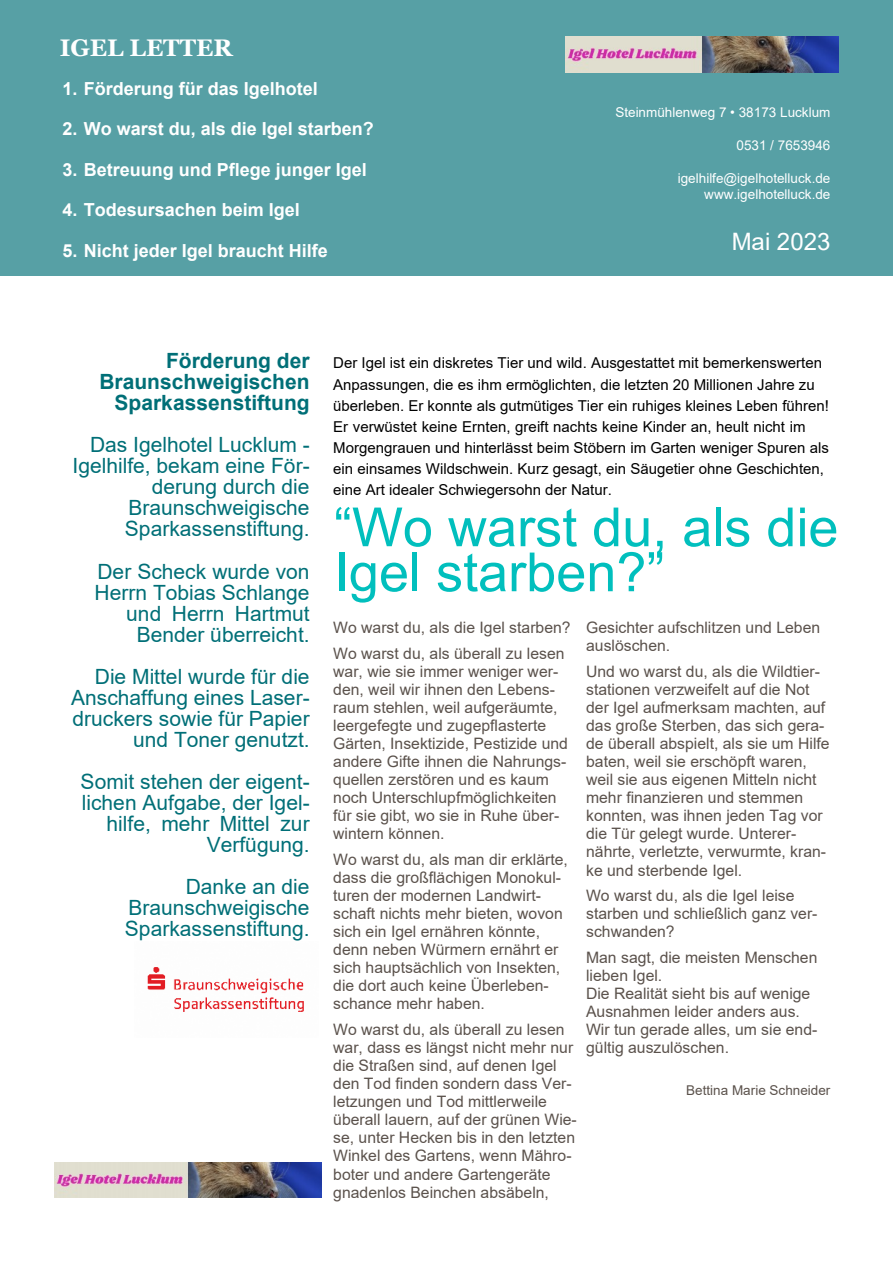
<style>
.page{position:relative;width:893px;height:1263px;background:#fff}
.page>*{position:absolute;margin:0;border:0;box-sizing:border-box;transform-origin:0 0}
.t1{font:54px/45px "Arial";color:#01bfbd}
.t2{font:700 24px "Georgia";color:#fff}
.t3{font:24px "Arial";color:#fff}
.t4{font:21px/21px "Arial";color:#006f77;text-align:right}
.t5{font:700 21px/21px "Arial";color:#006f77;text-align:right}
.t6{font:700 18px "Arial";color:#fff}
.t7{font:15.75px/18px "Arial";color:#5b524c}
.t8{font:15px/21px "Arial";color:#000}
.t9{font:13.5px/16.5px "Arial";color:#fff;text-align:right}
.t10{font:13.5px "Arial";color:#5b524c}
</style>
<div class="page">
<div style="left:0;top:0;width:893px;height:275px;background:#57a0a5"></div>
<img style="left:565px;top:36px;width:274px;height:36px">
<img style="left:54px;top:1162px;width:267px;height:36px">
<img style="left:147px;top:967px;width:157px;height:45px">
<h2 class="t2" style="left:60px;top:38px;width:174px">IGEL LETTER</h2>
<p class="t6" style="left:63px;top:81px;width:257px">1. Förderung für das Igelhotel</p>
<p class="t6" style="left:63px;top:122px;width:313px">2. Wo warst du, als die Igel starben?</p>
<p class="t6" style="left:63px;top:162px;width:306px">3. Betreuung und Pflege junger Igel</p>
<p class="t6" style="left:63px;top:203px;width:239px">4. Todesursachen beim Igel</p>
<p class="t6" style="left:63px;top:243px;width:267px">5. Nicht jeder Igel braucht Hilfe</p>
<p class="t9" style="left:615px;top:105px;width:217px">Steinmühlenweg 7 • 38173 Lucklum</p>
<p class="t9" style="left:736px;top:138px;width:95px">0531 / 7653946</p>
<p class="t9" style="left:678px;top:171px;width:154px">igelhilfe@igelhotelluck.de www.igelhotelluck.de</p>
<h2 class="t3" style="left:732px;top:232px;width:100px">Mai 2023</h2>
<h3 class="t5" style="left:99px;top:352px;width:212px">Förderung der<br>Braunschweigischen<br>Sparkassenstiftung</h3>
<h3 class="t4" style="left:73px;top:436px;width:239px">Das Igelhotel Lucklum -<br>Igelhilfe, bekam eine För&shy;derung durch die<br>Braunschweigische<br>Sparkassenstiftung.</h3>
<h3 class="t4" style="left:95px;top:562px;width:217px">Der Scheck wurde von<br>Herrn Tobias Schlange und Herrn Hartmut<br>Bender überreicht.</h3>
<h3 class="t4" style="left:71px;top:667px;width:240px">Die Mittel wurde für die<br>Anschaffung eines Laser&shy;druckers sowie für Papier und Toner genutzt.</h3>
<h3 class="t4" style="left:81px;top:772px;width:231px">Somit stehen der eigent&shy;lichen Aufgabe, der Igel&shy;hilfe, mehr Mittel zur<br>Verfügung.</h3>
<h3 class="t4" style="left:125px;top:877px;width:186px;text-align:justify;text-indent:61px">Danke an die Braunschweigische Sparkassenstiftung.</h3>
<p class="t8" style="left:333px;top:354px;width:497px">Der Igel ist ein diskretes Tier und wild. Ausgestattet mit bemerkenswerten Anpassungen, die es ihm ermöglichten, die letzten 20 Millionen Jahre zu überleben. Er konnte als gutmütiges Tier ein ruhiges kleines Leben führen!<br>Er verwüstet keine Ernten, greift nachts keine Kinder an, heult nicht im Morgengrauen und hinterlässt beim Stöbern im Garten weniger Spuren als ein einsames Wildschwein. Kurz gesagt, ein Säugetier ohne Geschichten, eine Art idealer Schwiegersohn der Natur.</p>
<h1 class="t1" style="left:334px;top:510px;width:506px">“Wo warst du, als die<br>Igel starben?”</h1>
<p class="t7" style="left:333px;top:616px;width:239px;line-height:25.5px">Wo warst du, als die Igel starben?<br>Wo warst du, als überall zu lesen</p>
<p class="t7" style="left:333px;top:664px;width:236px">war, wie sie immer weniger wer&shy;den, weil wir ihnen den Lebens&shy;raum stehlen, weil aufgeräumte, leergefegte und zugepflasterte<br>Gärten, Insektizide, Pestizide und andere Gifte ihnen die Nahrungs&shy;quellen zerstören und es kaum noch Unterschlupfmöglichkeiten für sie gibt, wo sie in Ruhe über&shy;wintern können.</p>
<p class="t7" style="left:333px;top:852px;width:236px">Wo warst du, als man dir erklärte, dass die großflächigen Monokul&shy;turen der modernen Landwirt&shy;schaft nichts mehr bieten, wovon sich ein Igel ernähren könnte, denn neben Würmern ernährt er sich hauptsächlich von Insekten, die dort auch keine Überleben&shy;schance mehr haben.</p>
<p class="t7" style="left:333px;top:1022px;width:245px">Wo warst du, als überall zu lesen war, dass es längst nicht mehr nur die Straßen sind, auf denen Igel den Tod finden sondern dass Ver&shy;letzungen und Tod mittlerweile überall lauern, auf der grünen Wie&shy;se, unter Hecken bis in den letzten<br>Winkel des Gartens, wenn Mähro&shy;boter und andere Gartengeräte gnadenlos Beinchen absäbeln,</p>
<p class="t7" style="left:586px;top:620px;width:236px">Gesichter aufschlitzen und Leben auslöschen.</p>
<p class="t7" style="left:586px;top:664px;width:245px">Und wo warst du, als die Wildtier&shy;stationen verzweifelt auf die Not der Igel aufmerksam machten, auf das große Sterben, das sich gera&shy;de überall abspielt, als sie um Hilfe baten, weil sie erschöpft waren, weil sie aus eigenen Mitteln nicht mehr finanzieren und stemmen konnten, was ihnen jeden Tag vor die Tür gelegt wurde. Unterer&shy;nährte, verletzte, verwurmte, kran&shy;ke und sterbende Igel.</p>
<p class="t7" style="left:586px;top:888px;width:233px">Wo warst du, als die Igel leise starben und schließlich ganz ver&shy;schwanden?</p>
<p class="t7" style="left:586px;top:950px;width:233px">Man sagt, die meisten Menschen lieben Igel.<br>Die Realität sieht bis auf wenige<br>Ausnahmen leider anders aus.<br>Wir tun gerade alles, um sie end&shy;gültig auszulöschen.</p>
<p class="t10" style="left:686px;top:1085px;width:146px">Bettina Marie Schneider</p>
</div>
